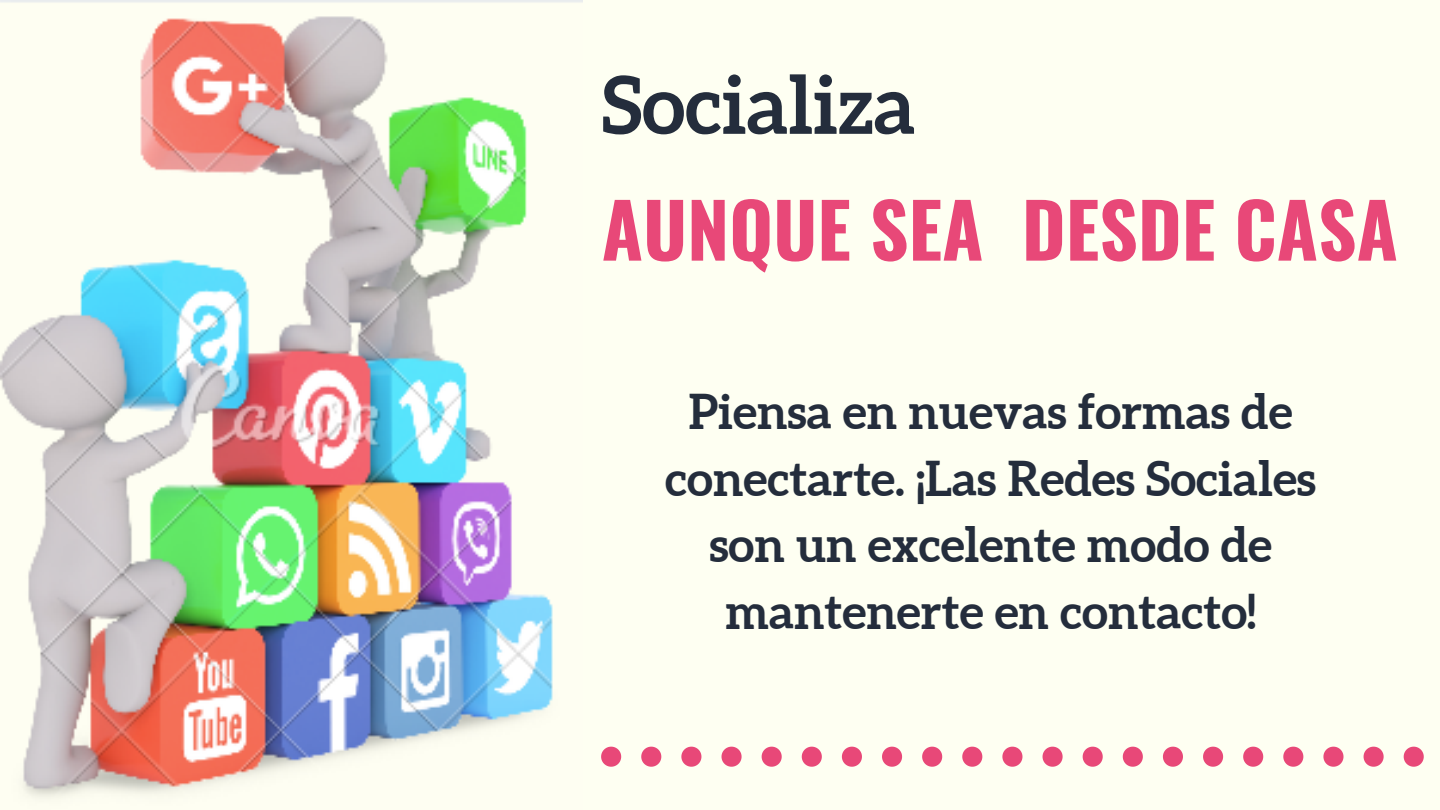
<style>
.page{position:relative;width:1440px;height:810px;background:#fefff2}
.page>*{position:absolute;margin:0;border:0;box-sizing:border-box;transform-origin:0 0}
.t1{font:700 80px "Aleo";color:#242d3c}
.t2{font:700 75px "Oswald";color:#e84878}
.t3{font:700 48px/66.4px "Aleo";color:#242d3c;text-align:center}
</style>
<div class="page">
<svg style="left:601px;top:747px;width:20px;height:20px"></svg>
<svg style="left:641px;top:747px;width:20px;height:20px"></svg>
<svg style="left:681px;top:747px;width:20px;height:20px"></svg>
<svg style="left:722px;top:747px;width:20px;height:20px"></svg>
<svg style="left:762px;top:747px;width:20px;height:20px"></svg>
<svg style="left:802px;top:747px;width:20px;height:20px"></svg>
<svg style="left:842px;top:747px;width:20px;height:20px"></svg>
<svg style="left:882px;top:747px;width:20px;height:20px"></svg>
<svg style="left:922px;top:747px;width:20px;height:20px"></svg>
<svg style="left:962px;top:747px;width:20px;height:20px"></svg>
<svg style="left:1002px;top:747px;width:20px;height:20px"></svg>
<svg style="left:1043px;top:747px;width:20px;height:20px"></svg>
<svg style="left:1083px;top:747px;width:20px;height:20px"></svg>
<svg style="left:1123px;top:747px;width:20px;height:20px"></svg>
<svg style="left:1163px;top:747px;width:20px;height:20px"></svg>
<svg style="left:1203px;top:747px;width:20px;height:20px"></svg>
<svg style="left:1243px;top:747px;width:20px;height:20px"></svg>
<svg style="left:1283px;top:747px;width:20px;height:20px"></svg>
<svg style="left:1323px;top:747px;width:21px;height:20px"></svg>
<svg style="left:1364px;top:747px;width:20px;height:20px"></svg>
<svg style="left:1404px;top:747px;width:20px;height:20px"></svg>
<img style="left:0;top:0;width:583px;height:797px">
<h1 class="t1" style="left:602px;top:59px;width:315px">Socializa</h1>
<h2 class="t2" style="left:602px;top:171px;width:798px">AUNQUE SEA DESDE CASA</h2>
<p class="t3" style="left:665px;top:378px;width:652px">Piensa en nuevas formas de conectarte. ¡Las Redes Sociales son un excelente modo de mantenerte en contacto!</p>
</div>
